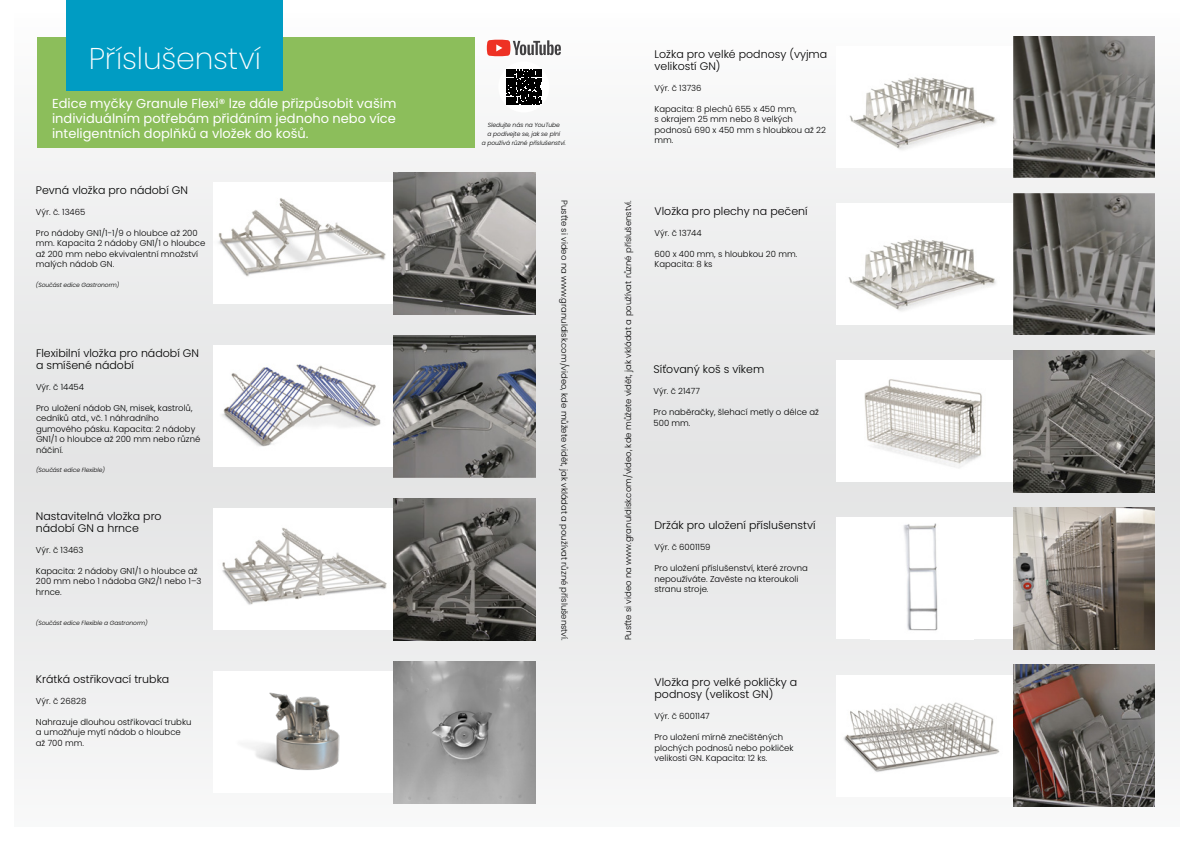
<style>
.page{position:relative;width:1191px;height:842px;background:#fff}
.page>*{position:absolute;margin:0;border:0;box-sizing:border-box;transform-origin:0 0}
.t1{font:200 30px "Poppins";letter-spacing:-.005em;color:#fff}
.t2{font:13px/15px "Poppins";color:#fff;text-align:justify}
.t3{font:300 11px/12px "Poppins";color:#000}
.t4{font:300 8.5px/10.5px "Poppins";color:#000}
.t5{font:italic 300 6px/9px "Poppins";letter-spacing:-.01em;color:#000;text-align:center}
</style>
<div class="page">
<div style="left:14px;top:14px;width:1165px;height:812px;background:linear-gradient(to bottom,#f1f2f2,#eaeaeb)"></div>
<div style="left:37px;top:37px;width:438px;height:111px;background:#8cbe5b"></div>
<div style="left:67px;top:0;width:216px;height:90px;background:#009cc3"></div>
<div style="left:213px;top:345px;width:199px;height:122px;background:#fff"></div>
<img style="left:222px;top:364px;width:159px;height:83px">
<img style="left:393px;top:335px;width:142px;height:142px">
<div style="left:213px;top:182px;width:199px;height:122px;background:#fff"></div>
<img style="left:218px;top:198px;width:168px;height:79px">
<img style="left:393px;top:172px;width:142px;height:142px">
<div style="left:213px;top:508px;width:199px;height:122px;background:#fff"></div>
<img style="left:222px;top:527px;width:165px;height:78px">
<img style="left:393px;top:498px;width:142px;height:142px">
<div style="left:213px;top:671px;width:199px;height:122px;background:#fff"></div>
<img style="left:249px;top:692px;width:91px;height:78px">
<img style="left:393px;top:661px;width:142px;height:142px">
<div style="left:836px;top:203px;width:198px;height:122px;background:#fff"></div>
<img style="left:848px;top:239px;width:148px;height:72px">
<img style="left:1013px;top:193px;width:142px;height:142px">
<div style="left:836px;top:360px;width:198px;height:122px;background:#fff"></div>
<img style="left:864px;top:379px;width:118px;height:89px">
<img style="left:1013px;top:350px;width:142px;height:142px">
<div style="left:836px;top:518px;width:198px;height:121px;background:#fff"></div>
<img style="left:903px;top:523px;width:35px;height:108px">
<img style="left:1013px;top:508px;width:142px;height:141px">
<div style="left:836px;top:675px;width:198px;height:121px;background:#fff"></div>
<img style="left:843px;top:702px;width:157px;height:70px">
<img style="left:1013px;top:665px;width:141px;height:141px">
<div style="left:836px;top:46px;width:198px;height:122px;background:#fff"></div>
<img style="left:849px;top:77px;width:147px;height:73px">
<img style="left:1013px;top:36px;width:142px;height:142px">
<svg style="left:487px;top:40px;width:74px;height:16px"></svg>
<div style="left:498px;top:61px;width:51px;height:51px;background:#fff;border-radius:50%"></div>
<svg style="left:506px;top:70px;width:35px;height:34px"></svg>
<h1 class="t1" style="left:89px;top:41px;width:174px">Příslušenství</h1>
<h2 class="t2" style="left:52px;top:96px;width:346px">Edice myčky Granule Flexi® lze dále přizpůsobit vašim individuálním potřebám přidáním jednoho nebo více inteligentních doplňků a vložek do košů.</h2>
<p class="t3" style="left:36px;top:184px;width:154px">Pevná vložka pro nádobí GN</p>
<p class="t4" style="left:36px;top:207px;width:51px">Výr. č. 13465</p>
<p class="t4" style="left:36px;top:228px;width:171px">Pro nádoby GN1/1-1/9 o hloubce až 200 mm. Kapacita 2 nádoby GN1/1 o hloubce až 200 mm nebo ekvivalentní množství malých nádob GN.</p>
<p class="t5" style="left:36px;top:280px;width:85px">(Součást edice Gastronorm)</p>
<p class="t3" style="left:36px;top:347px;width:164px">Flexibilní vložka pro nádobí GN a smíšené nádobí</p>
<p class="t4" style="left:36px;top:382px;width:50px">Výr. č 14454</p>
<p class="t4" style="left:36px;top:403px;width:166px">Pro uložení nádob GN, misek, kastrolů, cedníků atd., vč. 1 náhradního gumového pásku. Kapacita: 2 nádoby<br>GN1/1 o hloubce až 200 mm nebo různé náčiní.</p>
<p class="t5" style="left:36px;top:466px;width:71px">(Součást edice Flexible)</p>
<p class="t3" style="left:36px;top:510px;width:127px">Nastavitelná vložka pro nádobí GN a hrnce</p>
<p class="t4" style="left:36px;top:545px;width:49px">Výr. č 13463</p>
<p class="t4" style="left:36px;top:566px;width:167px">Kapacita: 2 nádoby GN1/1 o hloubce až<br>200 mm nebo 1 nádoba GN2/1 nebo 1–3 hrnce.</p>
<p class="t5" style="left:36px;top:618px;width:113px">(Součást edice Flexible a Gastronorm)</p>
<p class="t3" style="left:36px;top:673px;width:135px">Krátká ostřikovací trubka</p>
<p class="t4" style="left:36px;top:696px;width:52px">Výr. č 26828</p>
<p class="t4" style="left:36px;top:717px;width:157px">Nahrazuje dlouhou ostřikovací trubku a umožňuje mytí nádob o hloubce až 700 mm.</p>
<p class="t5" style="left:482px;top:120px;width:86px">Sledujte nás na YouTube<br>a podívejte se, jak se plní<br>a používá různé příslušenství.</p>
<p class="t3" style="left:654px;top:48px;width:174px">Ložka pro velké podnosy (vyjma velikostí GN)</p>
<p class="t4" style="left:654px;top:82px;width:49px">Výr. č 13736</p>
<p class="t4" style="left:654px;top:103px;width:173px">Kapacita: 8 plechů 655 x 450 mm,<br>s okrajem 25 mm nebo 8 velkých podnosů 690 x 450 mm s hloubkou až 22 mm.</p>
<p class="t4" style="left:569px;top:200px;width:442px;rotate:90deg">Pusťte si video na www.granuldisk.com/video, kde můžete vidět, jak vkládat a používat různé příslušenství.</p>
<p class="t4" style="left:623px;top:640px;width:442px;rotate:-90deg">Pusťte si video na www.granuldisk.com/video, kde můžete vidět, jak vkládat a používat různé příslušenství.</p>
<p class="t3" style="left:654px;top:205px;width:155px">Vložka pro plechy na pečení</p>
<p class="t4" style="left:654px;top:228px;width:49px">Výr. č 13744</p>
<p class="t4" style="left:654px;top:249px;width:144px">600 x 400 mm, s hloubkou 20 mm.<br>Kapacita: 8 ks</p>
<p class="t3" style="left:653px;top:363px;width:112px">Síťovaný koš s víkem</p>
<p class="t4" style="left:653px;top:386px;width:48px">Výr. č 21477</p>
<p class="t4" style="left:653px;top:407px;width:167px">Pro naběračky, šlehací metly o délce až<br>500 mm.</p>
<p class="t3" style="left:654px;top:519px;width:163px">Držák pro uložení příslušenství</p>
<p class="t4" style="left:654px;top:542px;width:58px">Výr. č 6001159</p>
<p class="t4" style="left:654px;top:563px;width:155px">Pro uložení příslušenství, které zrovna nepoužíváte. Zavěste na kteroukoli stranu stroje.</p>
<p class="t3" style="left:654px;top:677px;width:144px">Vložka pro velké pokličky a podnosy (velikost GN)</p>
<p class="t4" style="left:654px;top:711px;width:57px">Výr. č 6001147</p>
<p class="t4" style="left:654px;top:732px;width:141px">Pro uložení mírně znečištěných plochých podnosů nebo pokliček velikosti GN. Kapacita: 12 ks.</p>
</div>
